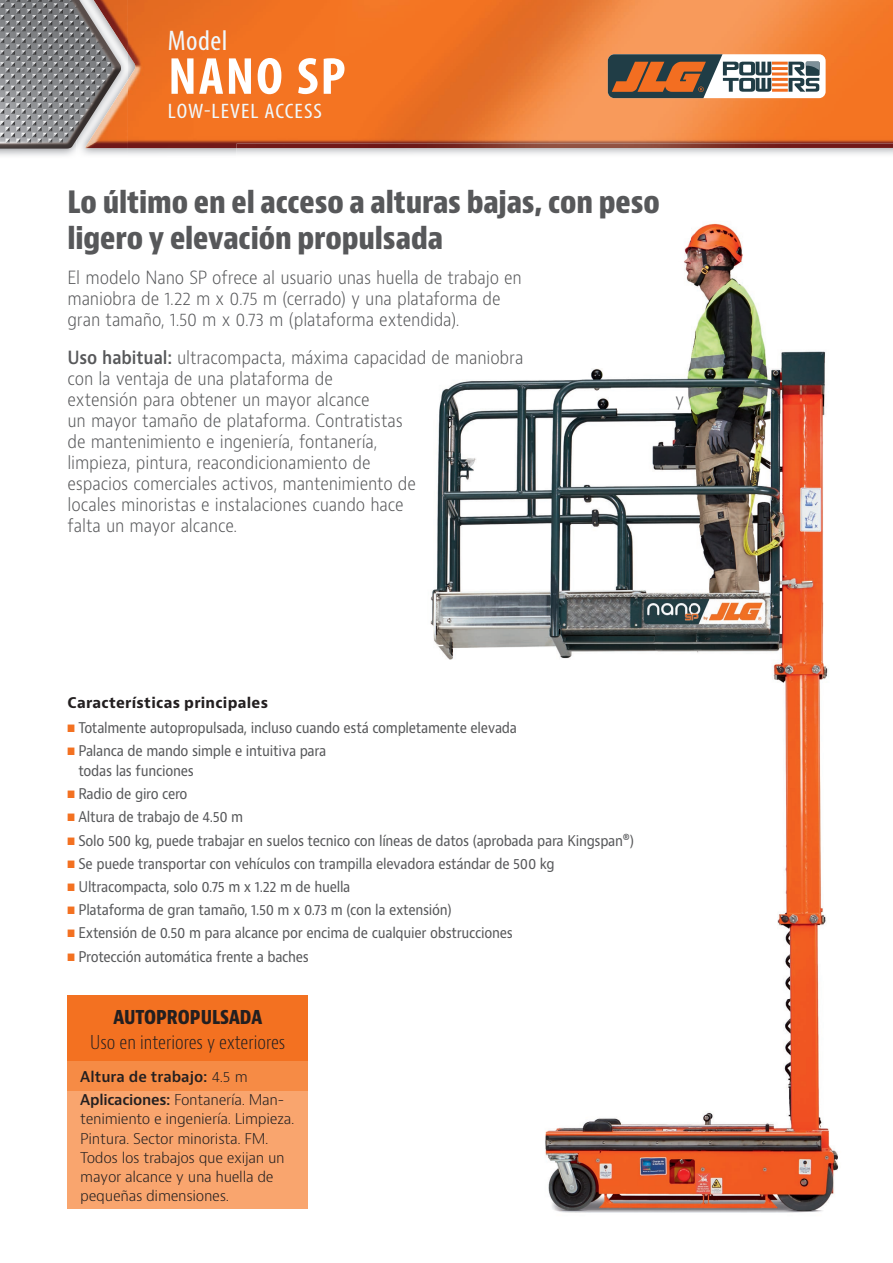
<style>
.page{position:relative;width:893px;height:1263px;background:#fff}
.page>*{position:absolute;margin:0;border:0;box-sizing:border-box;transform-origin:0 0}
.t1{font:700 condensed 52.5px "Myriad Pro";letter-spacing:.035em;color:#fff;scale:1.05 1}
.t2{font:800 condensed 30px/36px "Bernino Sans";letter-spacing:-.005em;color:#57585a}
.t3{font:condensed 28.5px "Myriad Pro";letter-spacing:.015em;color:#f0f9fd;scale:1.05 1}
.t4{font:condensed 21px "Myriad Pro";letter-spacing:.04em;color:#f0f9fd;scale:1.12 1}
.t5{font:300 condensed 18.6px "Bernino Sans";color:#231f20}
.t6{font:800 condensed 18.6px "Bernino Sans";color:#231f20}
.t7{font:300 17.7px/21px "Bernino Sans";letter-spacing:-.01em;color:#57585a;scale:.9 1}
.t8{font:300 14.55px/19.2px "Bernino Sans";letter-spacing:-.02em;color:#231f20}
.t9{font:600 14.55px "Bernino Sans";color:#231f20}
.t10{font:14.4px/19.8px "Bernino Sans";letter-spacing:-.02em;color:#57585a;scale:.9 1}
.t11{font:700 14.4px "Bernino Sans";letter-spacing:.015em;color:#231f20}
.s1{font-weight:600}
.s2{color:#f37121}
.s3{font-weight:300}
</style>
<div class="page">
<img style="left:128px;top:0;width:765px;height:148px">
<img style="left:76px;top:0;width:52px;height:157px">
<img style="left:0;top:0;width:121px;height:149px">
<div style="left:608px;top:54px;width:218px;height:44px;background:#fff;border-radius:7px"></div>
<svg style="left:608px;top:54px;width:211px;height:44px"></svg>
<img style="left:237px;top:144px;width:656px;height:1069px">
<div style="left:68px;top:995px;width:240px;height:66px;background:#f37121"></div>
<div style="left:68px;top:1061px;width:240px;height:30px;background:#f68b45"></div>
<div style="left:68px;top:1091px;width:240px;height:118px;background:#f9a56e"></div>
<h3 class="t3" style="left:168px;top:24px;width:58px">Model</h3>
<h1 class="t1" style="left:168px;top:43px;width:170px">NANO SP</h1>
<h3 class="t4" style="left:168px;top:98px;width:139px">LOW-LEVEL ACCESS</h3>
<h2 class="t2" style="left:68px;top:185px;width:594px">Lo último en el acceso a alturas bajas, con peso ligero y elevación propulsada</h2>
<p class="t7" style="left:68px;top:268px;width:506px">El modelo Nano SP ofrece al usuario unas huella de trabajo en maniobra de 1.22 m x 0.75 m (cerrado) y una plataforma de gran tamaño, 1.50 m x 0.73 m (plataforma extendida).</p>
<p class="t7" style="left:68px;top:348px;width:508px"><span class="s1">Uso habitual:</span> ultracompacta, máxima capacidad de maniobra con la ventaja de una plataforma de<br>extensión para obtener un mayor alcance</p>
<p class="t7" style="left:68px;top:411px;width:389px">un mayor tamaño de plataforma. Contratistas de mantenimiento e ingeniería, fontanería, limpieza, pintura, reacondicionamiento de espacios comerciales activos, mantenimiento de locales minoristas e instalaciones cuando hace falta un mayor alcance.</p>
<p class="t7" style="left:675px;top:390px;width:12px">y</p>
<p class="t11" style="left:68px;top:693px;width:202px">Características principales</p>
<p class="t10" style="left:68px;top:718px;width:501px"><span class="s2">■</span> Totalmente autopropulsada, incluso cuando está completamente elevada</p>
<p class="t10" style="left:78px;top:741px;width:277px;text-indent:-11px"><span class="s2">■</span> Palanca de mando simple e intuitiva para todas las funciones</p>
<p class="t10" style="left:68px;top:784px;width:135px"><span class="s2">■</span> Radio de giro cero</p>
<p class="t10" style="left:68px;top:807px;width:197px"><span class="s2">■</span> Altura de trabajo de 4.50 m</p>
<p class="t10" style="left:68px;top:831px;width:631px"><span class="s2">■</span> Solo 500 kg, puede trabajar en suelos tecnico con líneas de datos (aprobada para Kingspan®)</p>
<p class="t10" style="left:68px;top:854px;width:543px"><span class="s2">■</span> Se puede transportar con vehículos con trampilla elevadora estándar de 500 kg</p>
<p class="t10" style="left:68px;top:877px;width:316px"><span class="s2">■</span> Ultracompacta, solo 0.75 m x 1.22 m de huella</p>
<p class="t10" style="left:68px;top:900px;width:428px"><span class="s2">■</span> Plataforma de gran tamaño, 1.50 m x 0.73 m (con la extensión)</p>
<p class="t10" style="left:68px;top:923px;width:496px"><span class="s2">■</span> Extensión de 0.50 m para alcance por encima de cualquier obstrucciones</p>
<p class="t10" style="left:68px;top:947px;width:270px"><span class="s2">■</span> Protección automática frente a baches</p>
<p class="t6" style="left:113px;top:1006px;width:150px">AUTOPROPULSADA</p>
<p class="t5" style="left:90px;top:1030px;width:197px">Uso en interiores y exteriores</p>
<p class="t9" style="left:80px;top:1067px;width:169px">Altura de trabajo: <span class="s3">4.5 m</span></p>
<p class="t8" style="left:80px;top:1090px;width:216px"><span class="s1">Aplicaciones:</span> Fontanería. Man&shy;tenimiento e ingeniería. Limpieza.<br>Pintura. Sector minorista. FM.<br>Todos los trabajos que exijan un mayor alcance y una huella de pequeñas dimensiones.</p>
</div>
